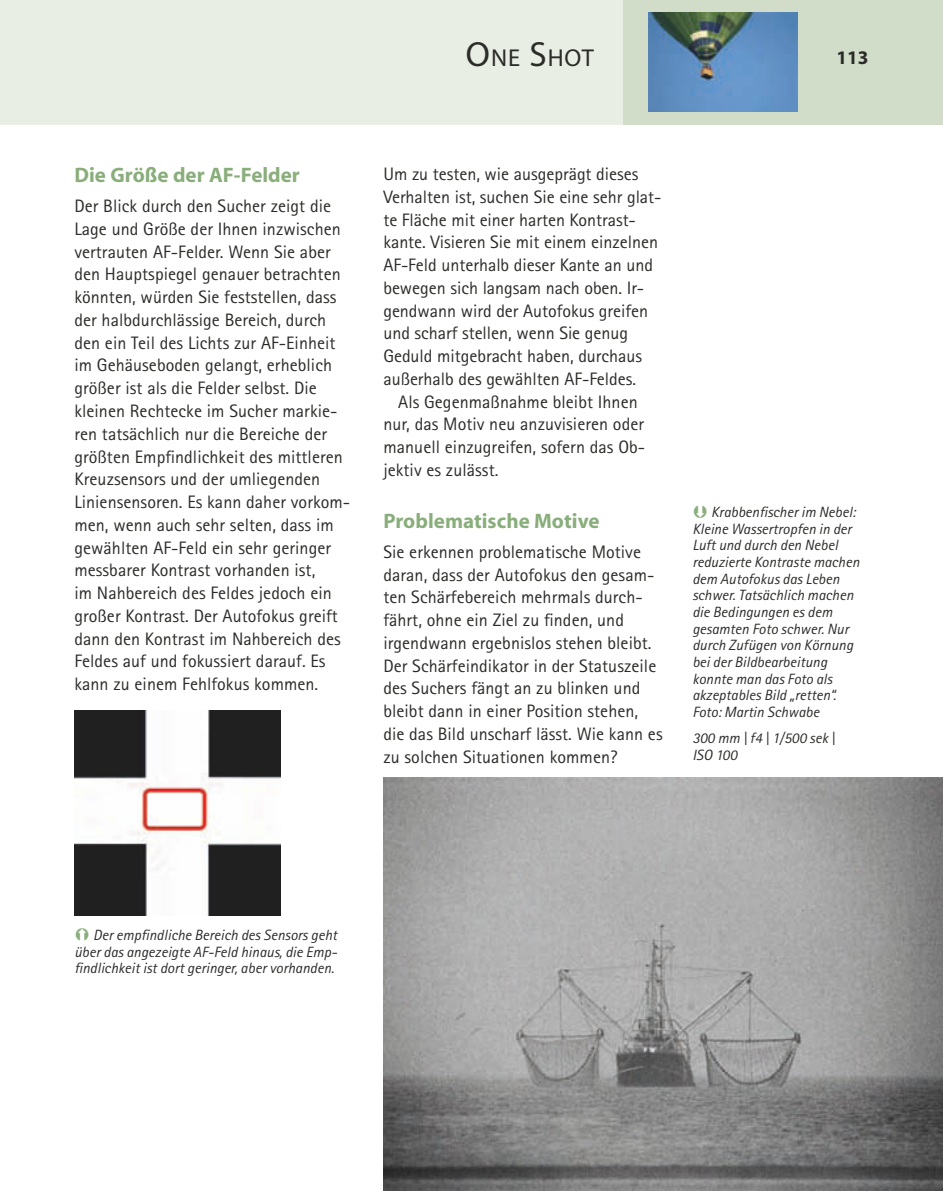
<style>
.page{position:relative;width:943px;height:1191px;background:#fff}
.page>*{position:absolute;margin:0;border:0;box-sizing:border-box;transform-origin:0 0}
.t1{font:24.5px "Myriad";color:#2b2b2a}
.t2{font:700 21px "Myriad";color:#89ae7b}
.t3{font:700 19.25px "Myriad";color:#2b2b2a}
.t4{font:18.03px/22.8px "Rotis Sans Serif";letter-spacing:.005em;color:#2b2b2a}
.t5{font:italic 14.88px/16.6px "Rotis Sans Serif";color:#2b2b2a}
.s1{font-size:35px}
</style>
<div class="page">
<div style="left:276px;top:0;width:348px;height:124px;background:#e8eee4"></div>
<div style="left:0;top:0;width:276px;height:124px;background:#e8eee4"></div>
<div style="left:623px;top:0;width:320px;height:124px;background:#d1ddc9"></div>
<img style="left:649px;top:12px;width:149px;height:100px">
<img style="left:74px;top:710px;width:206px;height:206px">
<img style="left:383px;top:778px;width:560px;height:413px">
<h1 class="t1" style="left:466px;top:45px;width:129px"><span class="s1">O</span>NE <span class="s1">S</span>HOT</h1>
<p class="t3" style="left:836px;top:48px;width:34px">113</p>
<p class="t2" style="left:74px;top:164px;width:227px">Die Größe der AF-Felder</p>
<p class="t4" style="left:74px;top:195px;width:277px">Der Blick durch den Sucher zeigt die Lage und Größe der Ihnen inzwischen vertrauten AF-Felder. Wenn Sie aber den Hauptspiegel genauer betrachten könnten, würden Sie feststellen, dass der halbdurchlässige Bereich, durch den ein Teil des Lichts zur AF-Einheit im Gehäuseboden gelangt, erheblich größer ist als die Felder selbst. Die kleinen Rechtecke im Sucher markie&shy;ren tatsächlich nur die Bereiche der größten Empfindlichkeit des mittleren Kreuzsensors und der umliegenden Liniensensoren. Es kann daher vorkom&shy;men, wenn auch sehr selten, dass im gewählten AF-Feld ein sehr geringer messbarer Kontrast vorhanden ist,<br>im Nahbereich des Feldes jedoch ein großer Kontrast. Der Autofokus greift dann den Kontrast im Nahbereich des Feldes auf und fokussiert darauf. Es kann zu einem Fehlfokus kommen.</p>
<p class="t4" style="left:383px;top:162px;width:279px">Um zu testen, wie ausgeprägt dieses Verhalten ist, suchen Sie eine sehr glat&shy;te Fläche mit einer harten Kontrast&shy;kante. Visieren Sie mit einem einzelnen AF-Feld unterhalb dieser Kante an und bewegen sich langsam nach oben. Ir&shy;gendwann wird der Autofokus greifen und scharf stellen, wenn Sie genug Geduld mitgebracht haben, durchaus außerhalb des gewählten AF-Feldes.</p>
<p class="t4" style="left:383px;top:390px;width:263px;text-indent:15px">Als Gegenmaßnahme bleibt Ihnen nur, das Motiv neu anzuvisieren oder manuell einzugreifen, sofern das Ob&shy;jektiv es zulässt.</p>
<p class="t2" style="left:383px;top:510px;width:218px">Problematische Motive</p>
<p class="t4" style="left:383px;top:540px;width:281px">Sie erkennen problematische Motive daran, dass der Autofokus den gesam&shy;ten Schärfebereich mehrmals durch&shy;fährt, ohne ein Ziel zu finden, und irgendwann ergebnislos stehen bleibt.<br>Der Schärfeindikator in der Statuszeile des Suchers fängt an zu blinken und bleibt dann in einer Position stehen, die das Bild unscharf lässt. Wie kann es zu solchen Situationen kommen?</p>
<p class="t5" style="left:692px;top:504px;width:169px;text-indent:19px">Krabbenfischer im Nebel:<br>Kleine Wassertropfen in der<br>Luft und durch den Nebel reduzierte Kontraste machen dem Autofokus das Leben schwer. Tatsächlich machen die Bedingungen es dem gesamten Foto schwer. Nur durch Zufügen von Körnung bei der Bildbearbeitung konnte man das Foto als akzeptables Bild „retten“.<br>Foto: Martin Schwabe</p>
<p class="t5" style="left:692px;top:730px;width:144px">300 mm | f4 | 1/500 sek |<br>ISO 100</p>
<p class="t5" style="left:74px;top:926px;width:264px;text-align:justify;text-indent:19px">Der empfindliche Bereich des Sensors geht über das angezeigte AF-Feld hinaus, die Emp&shy;findlichkeit ist dort geringer, aber vorhanden.</p>
</div>
